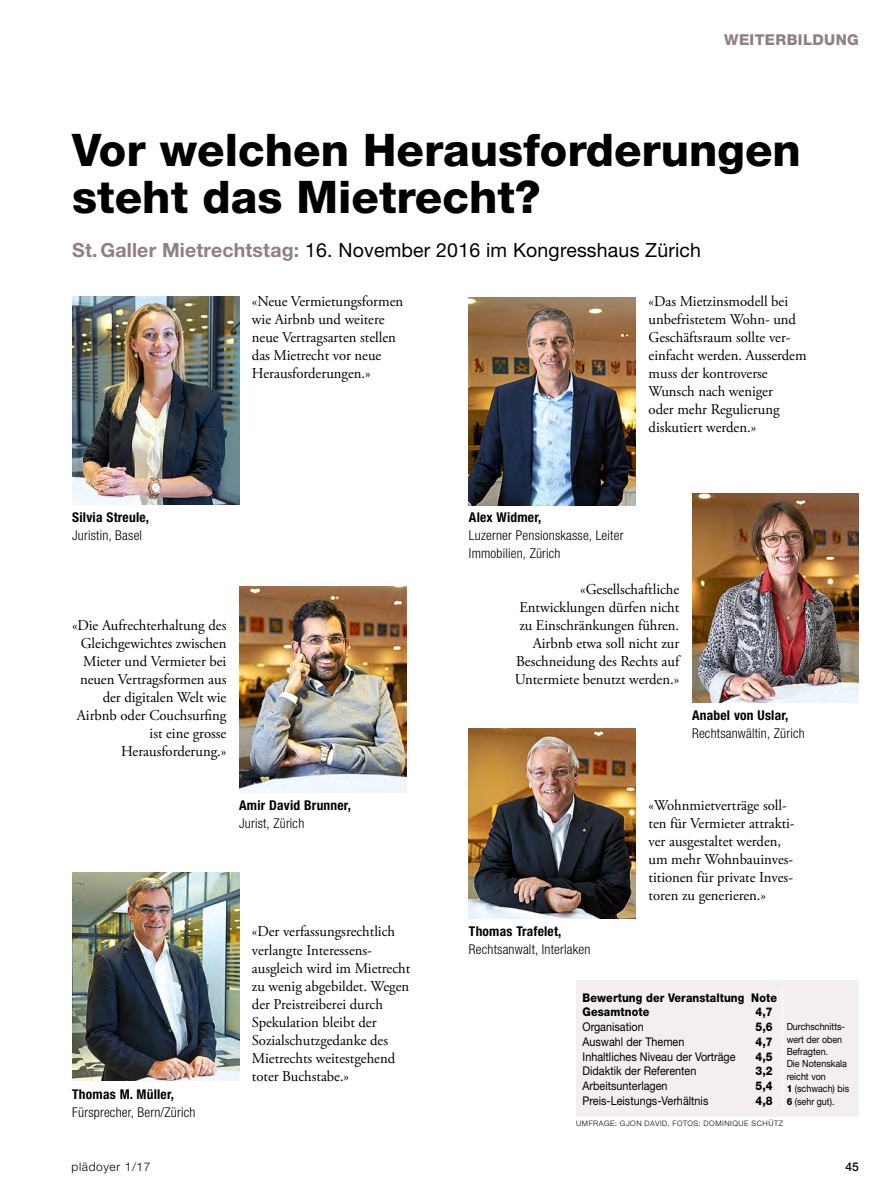
<style>
.page{position:relative;width:893px;height:1191px;background:#fff}
.page>*{position:absolute;margin:0;border:0;box-sizing:border-box;transform-origin:0 0}
.t1{font:800 45px/46.5px "Helvetica Neue LT Std";color:#000}
.t2{font:19.5px "Helvetica Neue LT Std";letter-spacing:.01em;color:#000}
.t3{font:15px/18px "Adobe Garamond Pro";letter-spacing:-.005em;color:#000}
.t4{font:800 15px "Helvetica Neue LT Std";letter-spacing:.025em;color:#907e85}
.t5{font:300 condensed 13.5px/18px "Helvetica Neue LT Std";letter-spacing:.015em;color:#000}
.t6{font:700 condensed 13.5px "Helvetica Neue LT Std";letter-spacing:.015em;color:#000}
.t7{font:12px "Helvetica Neue LT Std";color:#000;scale:.9 1}
.t8{font:800 12px "Helvetica Neue LT Std";letter-spacing:.01em;color:#000;scale:.9 1}
.t9{font:300 12px "Helvetica Neue LT Std";letter-spacing:.05em;color:#000}
.t10{font:500 12px "Helvetica Neue LT Std";color:#000}
.t11{font:9.9px/12.5px "Helvetica Neue LT Std";color:#000;scale:.9 1}
.t12{font:300 7.5px "Helvetica Neue LT Std";letter-spacing:.07em;color:#000}
.s1{font-weight:700;color:#907e85}
.s2{font-weight:800}
</style>
<div class="page">
<img style="left:469px;top:297px;width:167px;height:208px">
<img style="left:692px;top:494px;width:167px;height:208px">
<img style="left:239px;top:587px;width:167px;height:206px">
<img style="left:469px;top:728px;width:167px;height:190px">
<img style="left:72px;top:296px;width:167px;height:208px">
<img style="left:72px;top:872px;width:167px;height:208px">
<div style="left:576px;top:980px;width:283px;height:10px;background:#f3eef0"></div>
<div style="left:576px;top:990px;width:170px;height:14px;background:#f3eef0"></div>
<div style="left:746px;top:990px;width:36px;height:14px;background:#f3eef0"></div>
<div style="left:782px;top:990px;width:77px;height:118px;background:#f3eef0"></div>
<div style="left:576px;top:1004px;width:170px;height:15px;background:#f3eef0"></div>
<div style="left:746px;top:1004px;width:36px;height:15px;background:#f3eef0"></div>
<div style="left:576px;top:1019px;width:170px;height:15px;background:#f3eef0"></div>
<div style="left:746px;top:1019px;width:36px;height:15px;background:#f3eef0"></div>
<div style="left:576px;top:1034px;width:170px;height:15px;background:#f3eef0"></div>
<div style="left:746px;top:1034px;width:36px;height:15px;background:#f3eef0"></div>
<div style="left:576px;top:1049px;width:170px;height:14px;background:#f3eef0"></div>
<div style="left:746px;top:1049px;width:36px;height:14px;background:#f3eef0"></div>
<div style="left:576px;top:1063px;width:170px;height:15px;background:#f3eef0"></div>
<div style="left:746px;top:1063px;width:36px;height:15px;background:#f3eef0"></div>
<div style="left:576px;top:1078px;width:170px;height:15px;background:#f3eef0"></div>
<div style="left:746px;top:1078px;width:36px;height:15px;background:#f3eef0"></div>
<div style="left:576px;top:1093px;width:170px;height:15px;background:#f3eef0"></div>
<div style="left:746px;top:1093px;width:36px;height:15px;background:#f3eef0"></div>
<div style="left:576px;top:1108px;width:283px;height:8px;background:#f3eef0"></div>
<svg style="left:782px;top:990px;width:1px;height:118px"></svg>
<p class="t4" style="left:724px;top:30px;width:136px">WEITERBILDUNG</p>
<h1 class="t1" style="left:72px;top:127px;width:730px">Vor welchen Herausforderungen steht das Mietrecht?</h1>
<h2 class="t2" style="left:72px;top:238px;width:630px"><span class="s1">St.Galler Mietrechtstag:</span> 16. November 2016 im Kongresshaus Zürich</h2>
<p class="t3" style="left:252px;top:293px;width:153px">«Neue Vermietungsformen wie Airbnb und weitere neue Vertragsarten stellen das Mietrecht vor neue<br>Herausforderungen.»</p>
<p class="t6" style="left:72px;top:509px;width:78px">Silvia Streule,</p>
<p class="t5" style="left:72px;top:526px;width:71px">Juristin, Basel</p>
<p class="t3" style="left:72px;top:617px;width:156px;text-align:right">«Die Aufrechterhaltung des<br>Gleichgewichtes zwischen<br>Mieter und Vermieter bei neuen Vertragsformen aus der digitalen Welt wie<br>Airbnb oder Couchsurfing ist eine grosse<br>Herausforderung.»</p>
<p class="t6" style="left:239px;top:797px;width:113px">Amir David Brunner,</p>
<p class="t5" style="left:239px;top:814px;width:67px">Jurist, Zürich</p>
<p class="t6" style="left:72px;top:1085px;width:103px">Thomas M. Müller,</p>
<p class="t5" style="left:72px;top:1102px;width:125px">Fürsprecher, Bern/Zürich</p>
<p class="t3" style="left:252px;top:923px;width:160px">«Der verfassungsrechtlich verlangte Interessens&shy;ausgleich wird im Mietrecht zu wenig abgebildet. Wegen der Preistreiberei durch<br>Spekulation bleibt der<br>Sozialschutzgedanke des<br>Mietrechts weitestgehend toter Buchstabe.»</p>
<p class="t3" style="left:649px;top:293px;width:159px">«Das Mietzinsmodell bei unbefristetem Wohn- und<br>Geschäftsraum sollte ver&shy;einfacht werden. Ausserdem muss der kontroverse<br>Wunsch nach weniger<br>oder mehr Regulierung diskutiert werden.»</p>
<p class="t6" style="left:469px;top:509px;width:74px">Alex Widmer,</p>
<p class="t5" style="left:469px;top:526px;width:156px">Luzerner Pensionskasse, Leiter<br>Immobilien, Zürich</p>
<p class="t3" style="left:515px;top:581px;width:166px;text-align:right">«Gesellschaftliche<br>Entwicklungen dürfen nicht zu Einschränkungen führen.<br>Airbnb etwa soll nicht zur<br>Beschneidung des Rechts auf<br>Untermiete benutzt werden.»</p>
<p class="t6" style="left:692px;top:707px;width:98px">Anabel von Uslar,</p>
<p class="t5" style="left:692px;top:724px;width:114px">Rechtsanwältin, Zürich</p>
<p class="t6" style="left:469px;top:923px;width:94px">Thomas Trafelet,</p>
<p class="t5" style="left:469px;top:940px;width:123px">Rechtsanwalt, Interlaken</p>
<p class="t3" style="left:649px;top:797px;width:148px">«Wohnmietverträge soll&shy;ten für Vermieter attrakti&shy;ver ausgestaltet werden, um mehr Wohnbauinves&shy;titionen für private Inves&shy;toren zu generieren.»</p>
<p class="t8" style="left:583px;top:990px;width:218px">Bewertung der Veranstaltung Note</p>
<p class="t8" style="left:583px;top:1005px;width:76px">Gesamtnote</p>
<p class="t8" style="left:755px;top:1005px;width:21px">4,7</p>
<p class="t7" style="left:583px;top:1019px;width:69px">Organisation</p>
<p class="t8" style="left:755px;top:1019px;width:21px">5,6</p>
<p class="t7" style="left:583px;top:1034px;width:115px">Auswahl der Themen</p>
<p class="t8" style="left:755px;top:1034px;width:21px">4,7</p>
<p class="t7" style="left:583px;top:1049px;width:172px">Inhaltliches Niveau der Vorträge</p>
<p class="t8" style="left:755px;top:1049px;width:21px">4,5</p>
<p class="t7" style="left:583px;top:1063px;width:128px">Didaktik der Referenten</p>
<p class="t8" style="left:755px;top:1064px;width:21px">3,2</p>
<p class="t7" style="left:583px;top:1078px;width:96px">Arbeitsunterlagen</p>
<p class="t8" style="left:755px;top:1078px;width:21px">5,4</p>
<p class="t7" style="left:583px;top:1093px;width:141px">Preis-Leistungs-Verhältnis</p>
<p class="t8" style="left:755px;top:1093px;width:21px">4,8</p>
<p class="t12" style="left:576px;top:1118px;width:209px">UMFRAGE: GJON DAVID, FOTOS: DOMINIQUE SCHÜTZ</p>
<p class="t11" style="left:787px;top:1020px;width:71px">Durchschnitts&shy;wert der oben<br>Befragten.<br>Die Notenskala reicht von<br><span class="s2">1</span> (schwach) bis<br><span class="s2">6</span> (sehr gut).</p>
<p class="t9" style="left:72px;top:1159px;width:81px">plädoyer 1/17</p>
<p class="t10" style="left:845px;top:1159px;width:15px">45</p>
</div>
